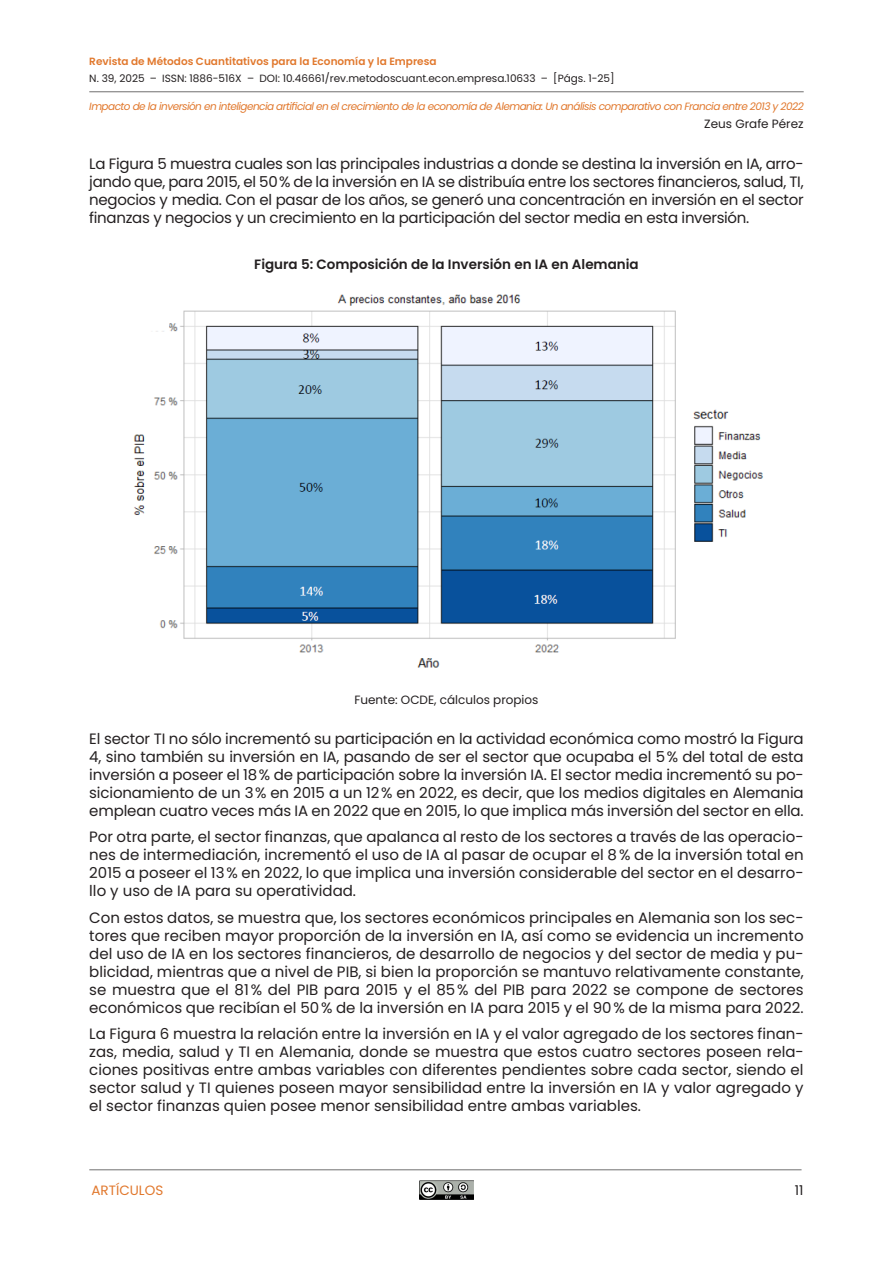
<style>
.page{position:relative;width:893px;height:1263px;background:#fff}
.page>*{position:absolute;margin:0;border:0;box-sizing:border-box;transform-origin:0 0}
.PARRAFO{font:15px/18px "Poppins";color:#231f20;text-align:justify}
.IMAGEN-TITULO{font:600 13.5px "Poppins";color:#231f20}
.t1{font:13.5px "Poppins";color:#e1782d}
.t2{font:13.5px "Poppins";color:#231f20}
.IMAGEN-PIE{font:12px "Poppins";color:#231f20}
.t3{font:italic 10.5px "Poppins";letter-spacing:-.05em;color:#e1782d}
.t4{font:10.5px "Poppins";color:#231f20}
.t5{font:600 10.5px "Poppins";color:#e1782d}
</style>
<div class="page">
<img style="left:420px;top:1180px;width:53px;height:19px">
<hr style="left:89px;top:1169px;width:712px;height:1px;background:#706f6f">
<hr style="left:89px;top:91px;width:715px;height:1px;background:#706f6f">
<img style="left:133px;top:294px;width:631px;height:374px">
<p class="t5" style="left:89px;top:55px;width:349px">Revista de Métodos Cuantitativos para la Economía y la Empresa</p>
<p class="t4" style="left:89px;top:72px;width:527px">N. 39, 2025 – ISSN: 1886-516X – DOI: 10.46661/rev.metodoscuant.econ.empresa.10633 – [Págs. 1-25]</p>
<p class="t3" style="left:89px;top:100px;width:716px">Impacto de la inversión en inteligencia artificial en el crecimiento de la economía de Alemania: Un análisis comparativo con Francia entre 2013 y 2022</p>
<p class="IMAGEN-PIE" style="left:704px;top:117px;width:101px">Zeus Grafe Pérez</p>
<p class="PARRAFO" style="left:89px;top:155px;width:716px">La Figura 5 muestra cuales son las principales industrias a donde se destina la inversión en IA, arro&shy;jando que, para 2015, el 50% de la inversión en IA se distribuía entre los sectores financieros, salud, TI, negocios y media. Con el pasar de los años, se generó una concentración en inversión en el sector finanzas y negocios y un crecimiento en la participación del sector media en esta inversión.</p>
<p class="IMAGEN-TITULO" style="left:254px;top:256px;width:386px">Figura 5: Composición de la Inversión en IA en Alemania</p>
<p class="IMAGEN-PIE" style="left:354px;top:693px;width:186px">Fuente: OCDE, cálculos propios</p>
<p class="PARRAFO" style="left:89px;top:729px;width:716px">El sector TI no sólo incrementó su participación en la actividad económica como mostró la Figura 4, sino también su inversión en IA, pasando de ser el sector que ocupaba el 5% del total de esta inversión a poseer el 18% de participación sobre la inversión IA. El sector media incrementó su po&shy;sicionamiento de un 3% en 2015 a un 12% en 2022, es decir, que los medios digitales en Alemania emplean cuatro veces más IA en 2022 que en 2015, lo que implica más inversión del sector en ella.</p>
<p class="PARRAFO" style="left:89px;top:828px;width:716px">Por otra parte, el sector finanzas, que apalanca al resto de los sectores a través de las operacio&shy;nes de intermediación, incrementó el uso de IA al pasar de ocupar el 8% de la inversión total en 2015 a poseer el 13% en 2022, lo que implica una inversión considerable del sector en el desarro&shy;llo y uso de IA para su operatividad.</p>
<p class="PARRAFO" style="left:89px;top:908px;width:716px">Con estos datos, se muestra que, los sectores económicos principales en Alemania son los sec&shy;tores que reciben mayor proporción de la inversión en IA, así como se evidencia un incremento del uso de IA en los sectores financieros, de desarrollo de negocios y del sector de media y pu&shy;blicidad, mientras que a nivel de PIB, si bien la proporción se mantuvo relativamente constante, se muestra que el 81% del PIB para 2015 y el 85% del PIB para 2022 se compone de sectores económicos que recibían el 50% de la inversión en IA para 2015 y el 90% de la misma para 2022.</p>
<p class="PARRAFO" style="left:89px;top:1025px;width:716px">La Figura 6 muestra la relación entre la inversión en IA y el valor agregado de los sectores finan&shy;zas, media, salud y TI en Alemania, donde se muestra que estos cuatro sectores poseen rela&shy;ciones positivas entre ambas variables con diferentes pendientes sobre cada sector, siendo el sector salud y TI quienes poseen mayor sensibilidad entre la inversión en IA y valor agregado y el sector finanzas quien posee menor sensibilidad entre ambas variables.</p>
<p class="t1" style="left:91px;top:1182px;width:73px">ARTÍCULOS</p>
<p class="t2" style="left:795px;top:1182px;width:10px">11</p>
</div>
